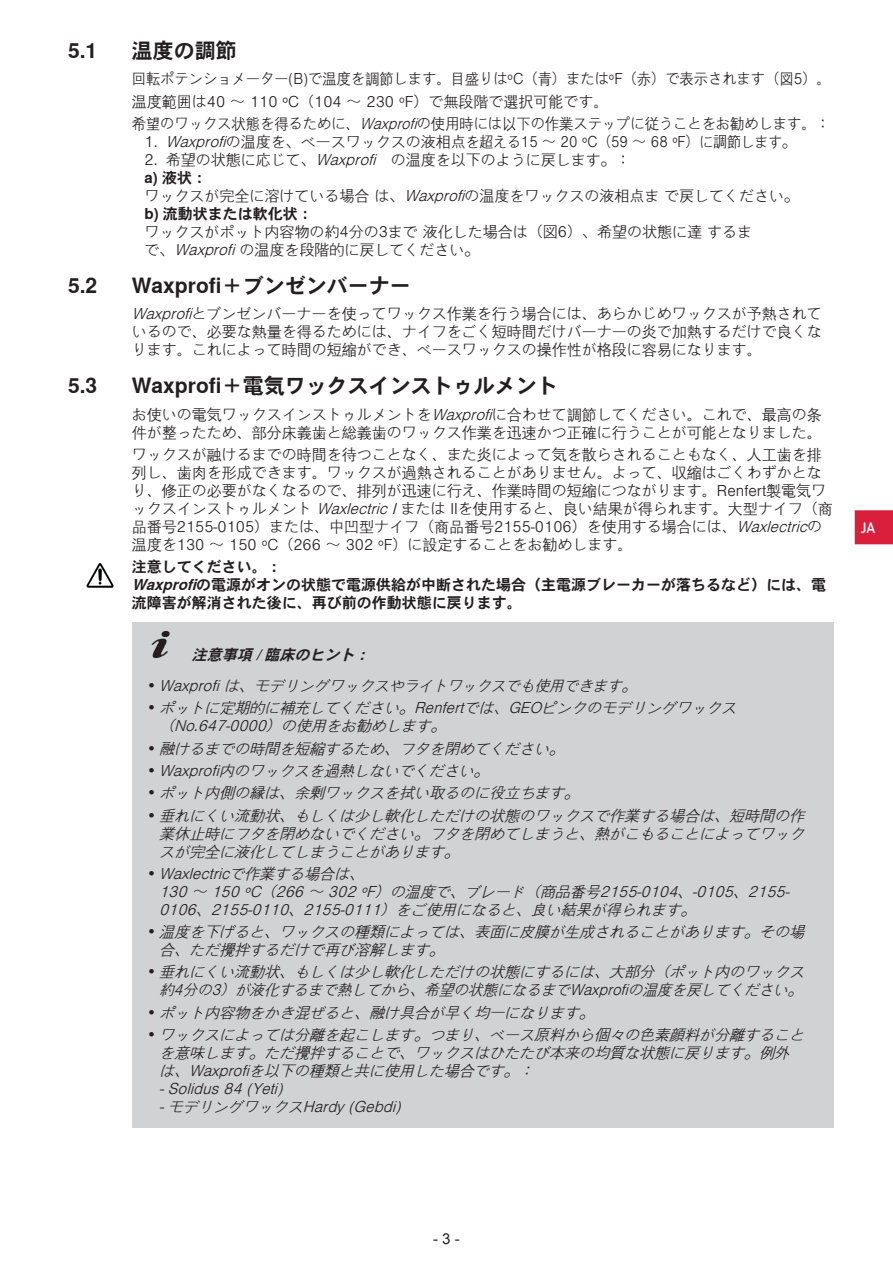
<style>
.page{position:relative;width:893px;height:1263px;background:#fff}
.page>*{position:absolute;margin:0;border:0;box-sizing:border-box;transform-origin:0 0}
.t1{font:700 21px "Nimbus Sans Global J";color:#231f20}
.t2{font:italic 300 15px/18px "Nimbus Sans Global J";color:#231f20}
.t3{font:300 15px/18px "Nimbus Sans Global";color:#231f20}
.t4{font:300 15px/18px "Nimbus Sans Global J";color:#231f20}
.t5{font:300 15px/22.2px "Nimbus Sans Global";color:#231f20;scale:.95 1}
.t6{font:700 15px/18px "Nimbus Sans Global J";color:#231f20}
.t7{font:italic 700 15px "Nimbus Sans Global J";color:#231f20}
.t8{font:15px "Arial";color:#231f20}
.t9{font:700 15px "Netto Pro";color:#fff}
.s1{font-style:italic}
.s2{font-weight:700}
.s3{font-style:normal}
</style>
<div class="page">
<div style="left:855px;top:511px;width:37px;height:33px;background:#da1f3d"></div>
<div style="left:855px;top:510px;width:38px;height:34px;border:2px solid #da1f3d"></div>
<img style="left:86px;top:563px;width:28px;height:25px">
<div style="left:132px;top:623px;width:701px;height:505px;background:#d1d2d4"></div>
<img style="left:151px;top:631px;width:19px;height:27px">
<h1 class="t1" style="left:68px;top:38px;width:31px">5.1</h1>
<h1 class="t1" style="left:132px;top:38px;width:106px">温度の調節</h1>
<p class="t5" style="left:132px;top:67px;width:737px">回転ポテンショメーター(B)で温度を調節します。目盛りはºC（青）またはºF（赤）で表示されます（図5）。温度範囲は40 ～ 110 ºC（104 ～ 230 ºF）で無段階で選択可能です。<br>希望のワックス状態を得るために、<span class="s1">Waxprofi</span>の使用時には以下の作業ステップに従うことをお勧めします。：</p>
<p class="t4" style="left:145px;top:133px;width:653px">1. <span class="s1">Waxprofi</span>の温度を、ベースワックスの液相点を超える15 ～ 20 ºC（59 ～ 68 ºF）に調節します。</p>
<p class="t4" style="left:145px;top:151px;width:656px">2. 希望の状態に応じて、<span class="s1">Waxprofi</span>　の温度を以下のように戻します。：<br><span class="s2">a) 液状：<br></span>ワックスが完全に溶けている場合は、<span class="s1">Waxprofi</span>の温度をワックスの液相点まで戻してください。<span class="s2">b) 流動状または軟化状：</span></p>
<p class="t4" style="left:145px;top:223px;width:609px">ワックスがポット内容物の約4分の3まで液化した場合は（図6）、希望の状態に達するまで、<span class="s1">Waxprofi</span>の温度を段階的に戻してください。</p>
<h1 class="t1" style="left:68px;top:273px;width:31px">5.2</h1>
<h1 class="t1" style="left:132px;top:273px;width:280px">Waxprofi＋ブンゼンバーナー</h1>
<p class="t3" style="left:132px;top:304px;width:692px;text-align:justify"><span class="s1">Waxprofi</span>とブンゼンバーナーを使ってワックス作業を行う場合には、あらかじめワックスが予熱されているので、必要な熱量を得るためには、ナイフをごく短時間だけバーナーの炎で加熱するだけで良くなります。これによって時間の短縮ができ、ベースワックスの操作性が格段に容易になります。</p>
<h1 class="t1" style="left:68px;top:374px;width:31px">5.3</h1>
<h1 class="t1" style="left:132px;top:374px;width:427px">Waxprofi＋電気ワックスインストゥルメント</h1>
<p class="t3" style="left:132px;top:405px;width:692px">お使いの電気ワックスインストゥルメントを<span class="s1">Waxprofi</span>に合わせて調節してください。これで、最高の条件が整ったため、部分床義歯と総義歯のワックス作業を迅速かつ正確に行うことが可能となりました。</p>
<p class="t3" style="left:132px;top:445px;width:703px">ワックスが融けるまでの時間を待つことなく、また炎によって気を散らされることもなく、人工歯を排列し、歯肉を形成できます。ワックスが過熱されることがありません。よって、収縮はごくわずかとなり、修正の必要がなくなるので、排列が迅速に行え、作業時間の短縮につながります。Renfert製電気ワックスインストゥルメント <span class="s1">WaxlectricI</span>または IIを使用すると、良い結果が得られます。大型ナイフ（商品番号2155-0105）または、中凹型ナイフ（商品番号2155-0106）を使用する場合には、<span class="s1">Waxlectric</span>の温度を130 ～ 150 ºC（266 ～ 302 ºF）に設定することをお勧めします。</p>
<p class="t6" style="left:132px;top:558px;width:696px">注意してください。：<br><span class="s1">Waxprofi</span>の電源がオンの状態で電源供給が中断された場合（主電源ブレーカーが落ちるなど）には、電流障害が解消された後に、再び前の作動状態に戻ります。</p>
<p class="t7" style="left:192px;top:646px;width:186px">注意事項 /臨床のヒント：</p>
<p class="t2" style="left:146px;top:677px;width:498px"><span class="s3">•</span> Waxprofi は、モデリングワックスやライトワックスでも使用できます。</p>
<p class="t2" style="left:159px;top:699px;width:585px;text-indent:-13px"><span class="s3">•</span> ポットに定期的に補充してください。Renfertでは、GEOピンクのモデリングワックス（No.647-0000）の使用をお勧めします。</p>
<p class="t2" style="left:146px;top:739px;width:426px"><span class="s3">•</span> 融けるまでの時間を短縮するため、フタを閉めてください。</p>
<p class="t2" style="left:146px;top:762px;width:351px"><span class="s3">•</span> Waxprofi内のワックスを過熱しないでください。</p>
<p class="t2" style="left:146px;top:784px;width:441px"><span class="s3">•</span> ポット内側の縁は、余剰ワックスを拭い取るのに役立ちます。</p>
<p class="t2" style="left:159px;top:806px;width:653px;text-align:justify;text-indent:-13px"><span class="s3">•</span> 垂れにくい流動状、もしくは少し軟化しただけの状態のワックスで作業する場合は、短時間の作業休止時にフタを閉めないでください。フタを閉めてしまうと、熱がこもることによってワックスが完全に液化してしまうことがあります。</p>
<p class="t2" style="left:159px;top:864px;width:638px;text-indent:-13px"><span class="s3">•</span> Waxlectricで作業する場合は、<br>130 ～ 150 ºC（266 ～ 302 ºF）の温度で、ブレード（商品番号2155-0104、-0105、2155-<br>0106、2155-0110、2155-0111）をご使用になると、良い結果が得られます。</p>
<p class="t2" style="left:159px;top:923px;width:653px;text-indent:-13px"><span class="s3">•</span> 温度を下げると、ワックスの種類によっては、表面に皮膜が生成されることがあります。その場合、ただ攪拌するだけで再び溶解します。</p>
<p class="t2" style="left:146px;top:963px;width:666px;text-align:right"><span class="s3">•</span> 垂れにくい流動状、もしくは少し軟化しただけの状態にするには、大部分（ポット内のワックス約4分の3）が液化するまで熱してから、希望の状態になるまでWaxprofiの温度を戻してください。</p>
<p class="t2" style="left:146px;top:1003px;width:456px"><span class="s3">•</span> ポット内容物をかき混ぜると、融け具合が早く均一になります。</p>
<p class="t2" style="left:159px;top:1025px;width:653px;text-indent:-13px"><span class="s3">•</span> ワックスによっては分離を起こします。つまり、ベース原料から個々の色素顔料が分離することを意味します。ただ攪拌することで、ワックスはひたたび本来の均質な状態に戻ります。例外は、Waxprofiを以下の種類と共に使用した場合です。：</p>
<p class="t2" style="left:159px;top:1079px;width:131px">- Solidus 84 (Yeti)</p>
<p class="t2" style="left:159px;top:1097px;width:249px">- モデリングワックスHardy (Gebdi)</p>
<p class="t9" style="left:860px;top:518px;width:16px">JA</p>
<p class="t8" style="left:433px;top:1229px;width:28px">- 3 -</p>
</div>
